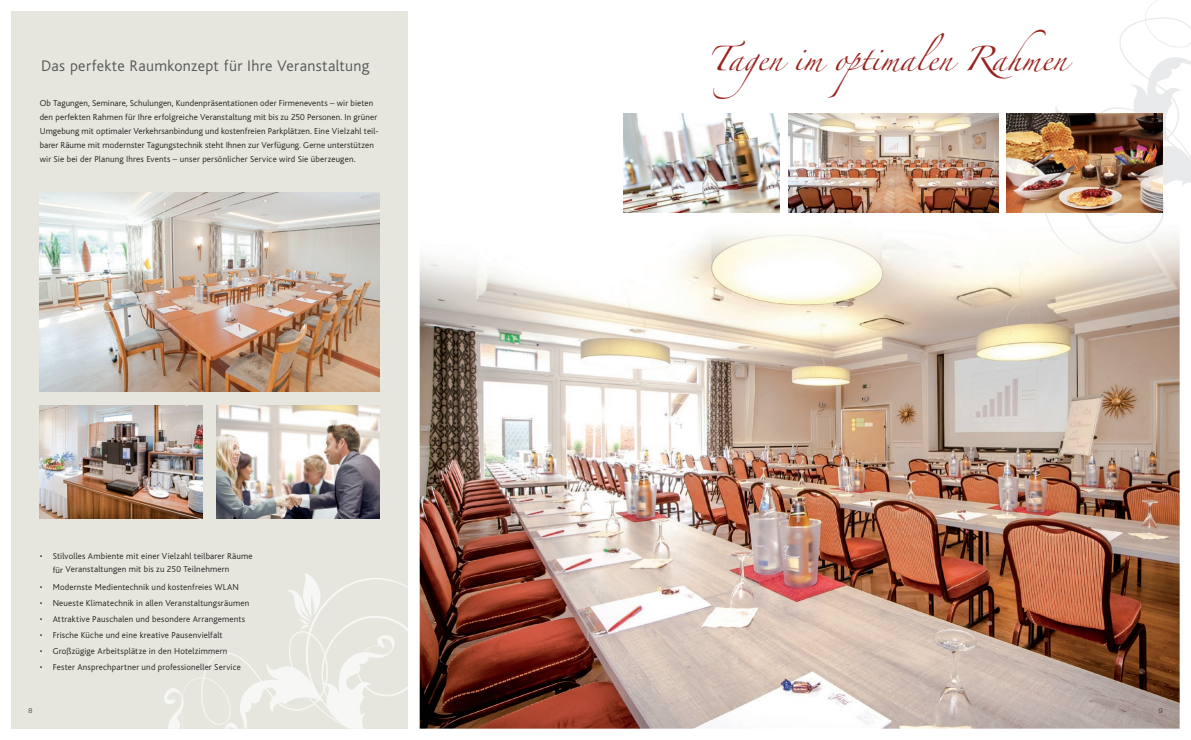
<style>
.page{position:relative;width:1191px;height:740px;background:#fff}
.page>*{position:absolute;margin:0;border:0;box-sizing:border-box;transform-origin:0 0}
.t1{font:22px "Zapfino";color:#98231e}
.t2{font:300 16px "Bliss";letter-spacing:.02em;color:#57585a}
.t3{font:300 9px/14px "Bliss";letter-spacing:.015em;color:#231f20}
.t4{font:300 7px "Helvetica Neue";color:#231f20}
</style>
<div class="page">
<img style="left:420px;top:191px;width:759px;height:538px">
<img style="left:1041px;top:191px;width:125px;height:67px">
<svg style="left:1055px;top:0;width:136px;height:191px"></svg>
<div style="left:11px;top:11px;width:397px;height:718px;background:#e7e6de"></div>
<img style="left:40px;top:193px;width:340px;height:198px">
<svg style="left:305px;top:574px;width:7px;height:4px"></svg>
<svg style="left:164px;top:578px;width:244px;height:151px"></svg>
<img style="left:788px;top:113px;width:210px;height:100px">
<img style="left:624px;top:113px;width:156px;height:100px">
<img style="left:217px;top:405px;width:163px;height:114px">
<img style="left:40px;top:405px;width:163px;height:114px">
<img style="left:1006px;top:113px;width:156px;height:100px">
<h2 class="t2" style="left:41px;top:57px;width:330px">Das perfekte Raumkonzept für Ihre Veranstaltung</h2>
<p class="t3" style="left:40px;top:96px;width:341px">Ob Tagungen, Seminare, Schulungen, Kundenpräsentationen oder Firmenevents – wir bieten den perfekten Rahmen für Ihre erfolgreiche Veranstaltung mit bis zu 250 Personen. In grüner Umgebung mit optimaler Verkehrsanbindung und kostenfreien Parkplätzen. Eine Vielzahl teil&shy;barer Räume mit modernster Tagungstechnik steht Ihnen zur Verfügung. Gerne unterstützen wir Sie bei der Planung Ihres Events – unser persönlicher Service wird Sie überzeugen.</p>
<p class="t3" style="left:53px;top:550px;width:201px;line-height:13px;text-indent:-13px">• Stilvolles Ambiente mit einer Vielzahl teilbarer Räume für Veranstaltungen mit bis zu 250 Teilnehmern</p>
<p class="t3" style="left:40px;top:580px;width:201px">• Modernste Medientechnik und kostenfreies WLAN</p>
<p class="t3" style="left:40px;top:596px;width:211px">• Neueste Klimatechnik in allen Veranstaltungsräumen</p>
<p class="t3" style="left:40px;top:612px;width:207px">• Attraktive Pauschalen und besondere Arrangements</p>
<p class="t3" style="left:40px;top:628px;width:184px">• Frische Küche und eine kreative Pausenvielfalt</p>
<p class="t3" style="left:40px;top:644px;width:189px">• Großzügige Arbeitsplätze in den Hotelzimmern</p>
<p class="t3" style="left:40px;top:660px;width:203px">• Fester Ansprechpartner und professioneller Service</p>
<h1 class="t1" style="left:707px;top:49px;width:361px">Tagen im optimalen Rahmen</h1>
<p class="t4" style="left:28px;top:706px;width:5px">8</p>
<p class="t4" style="left:1158px;top:706px;width:5px">9</p>
</div>
